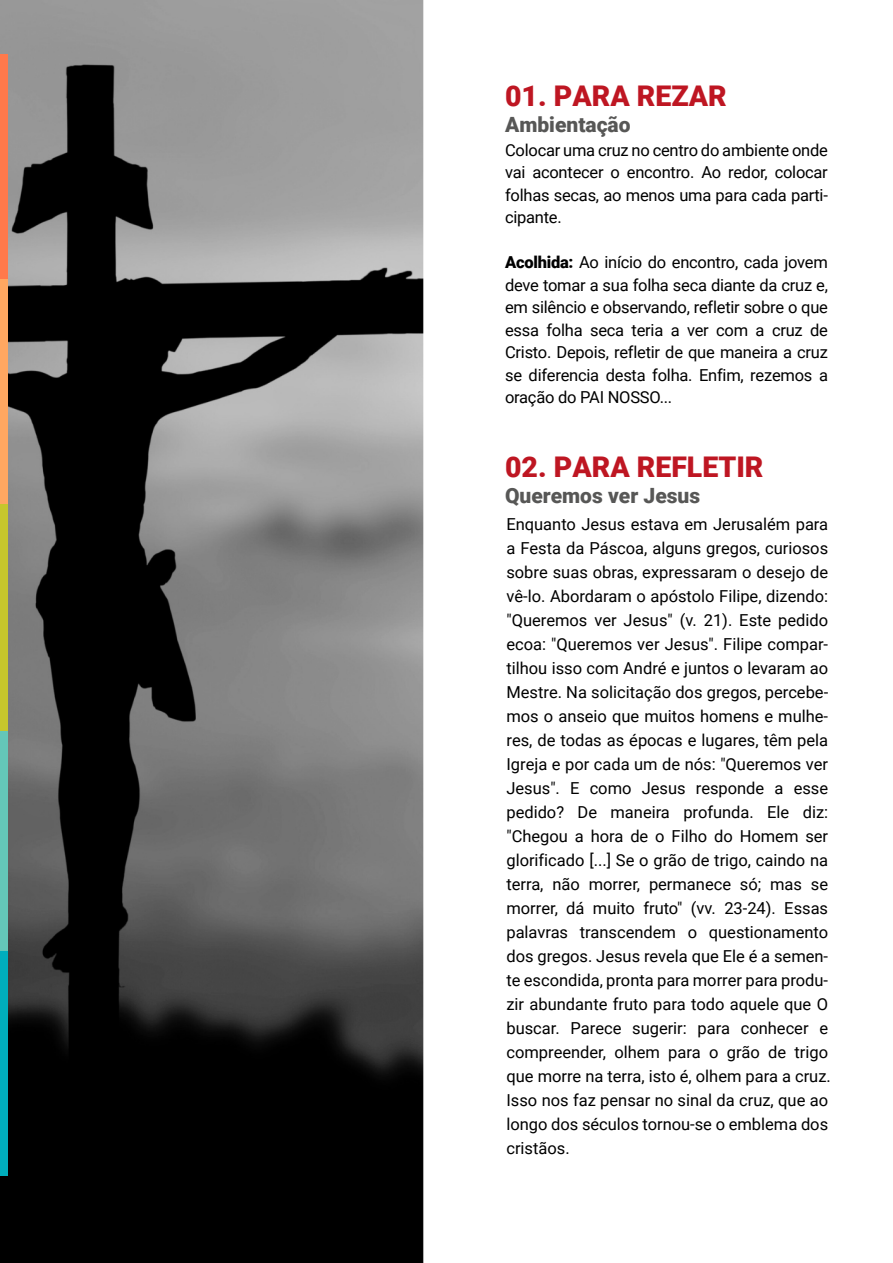
<style>
.page{position:relative;width:893px;height:1263px;background:#fff}
.page>*{position:absolute;margin:0;border:0;box-sizing:border-box;transform-origin:0 0}
.t1{font:900 28.5px "Roboto";color:#be1622}
.t2{font:900 21px "Roboto";color:#575756}
.t3{font:16.5px/24px "Roboto";color:#000;text-align:justify}
.s1{font-weight:900}
</style>
<div class="page">
<img style="left:0;top:0;width:424px;height:1263px">
<div style="left:0;top:54px;width:8px;height:1122px;background:#c6c62c"></div>
<div style="left:0;top:55px;width:8px;height:224px;background:#ff794b"></div>
<div style="left:0;top:279px;width:8px;height:224px;background:#ffa761"></div>
<div style="left:0;top:731px;width:8px;height:224px;background:#64c7b8"></div>
<div style="left:0;top:951px;width:8px;height:224px;background:#00aebc"></div>
<h1 class="t1" style="left:505px;top:76px;width:223px">01. PARA REZAR</h1>
<p class="t2" style="left:505px;top:110px;width:127px">Ambientação</p>
<p class="t3" style="left:505px;top:138px;width:324px;line-height:22.5px">Colocar uma cruz no centro do ambiente onde vai acontecer o encontro. Ao redor, colocar folhas secas, ao menos uma para cada parti&shy;cipante.</p>
<p class="t3" style="left:505px;top:250px;width:324px;line-height:22.5px"><span class="s1">Acolhida:</span> Ao início do encontro, cada jovem deve tomar a sua folha seca diante da cruz e, em silêncio e observando, refletir sobre o que essa folha seca teria a ver com a cruz de Cristo. Depois, refletir de que maneira a cruz se diferencia desta folha. Enfim, rezemos a oração do PAI NOSSO...</p>
<h1 class="t1" style="left:505px;top:447px;width:260px">02. PARA REFLETIR</h1>
<p class="t2" style="left:505px;top:481px;width:197px">Queremos ver Jesus</p>
<p class="t3" style="left:506px;top:511px;width:326px;text-align:left">Enquanto Jesus estava em Jerusalém para a Festa da Páscoa, alguns gregos, curiosos sobre suas obras, expressaram o desejo de vê-lo. Abordaram o apóstolo Filipe, dizendo: "Queremos ver Jesus" (v. 21). Este pedido ecoa: "Queremos ver Jesus". Filipe compar&shy;tilhou isso com André e juntos o levaram ao Mestre. Na solicitação dos gregos, percebe&shy;mos o anseio que muitos homens e mulhe&shy;res, de todas as épocas e lugares, têm pela Igreja e por cada um de nós: "Queremos ver Jesus". E como Jesus responde a esse pedido? De maneira profunda. Ele diz: "Chegou a hora de o Filho do Homem ser glorificado [...] Se o grão de trigo, caindo na terra, não morrer, permanece só; mas se morrer, dá muito fruto" (vv. 23-24). Essas palavras transcendem o questionamento dos gregos. Jesus revela que Ele é a semen&shy;te escondida, pronta para morrer para produ&shy;zir abundante fruto para todo aquele que O buscar. Parece sugerir: para conhecer e compreender, olhem para o grão de trigo que morre na terra, isto é, olhem para a cruz.<br>Isso nos faz pensar no sinal da cruz, que ao longo dos séculos tornou-se o emblema dos cristãos.</p>
</div>
